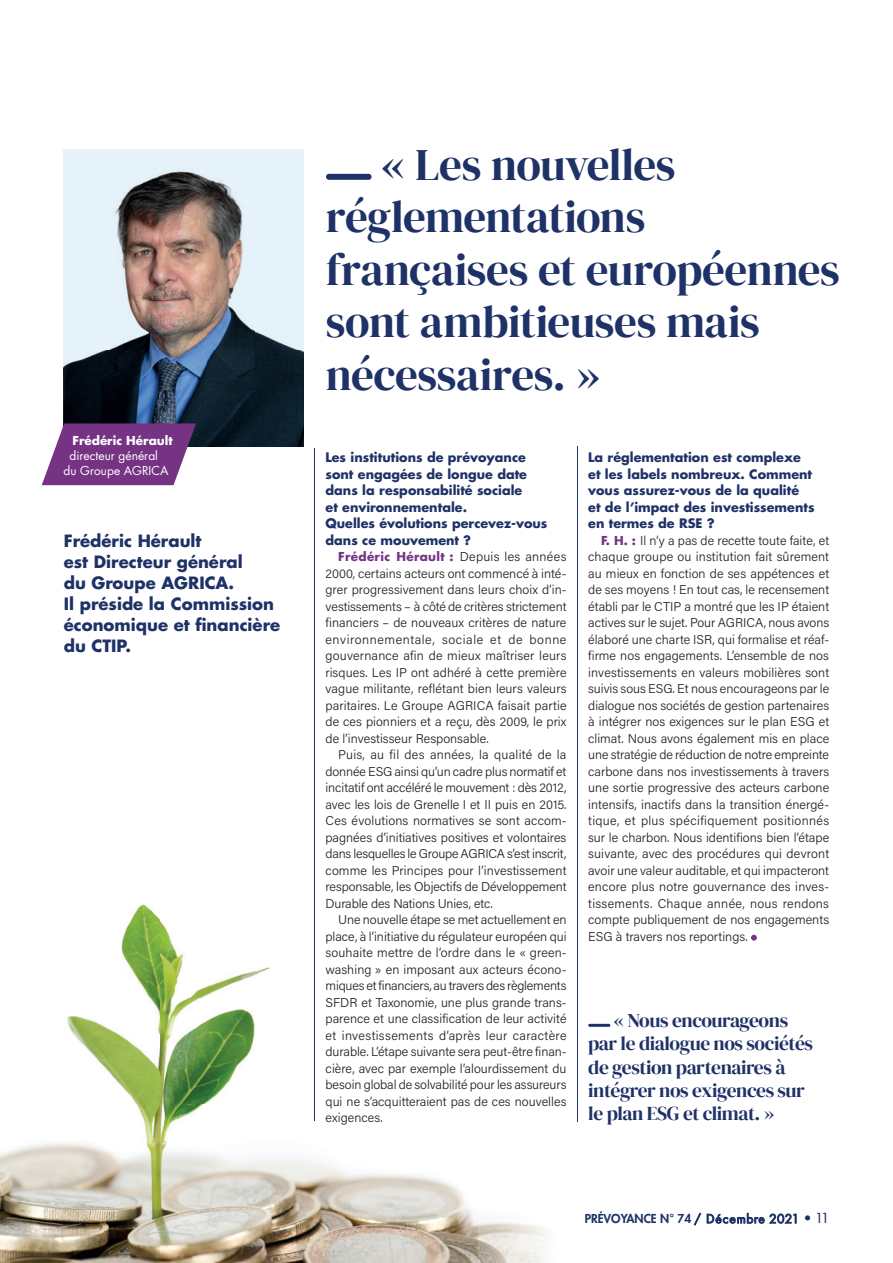
<style>
.page{position:relative;width:893px;height:1263px;background:#fff}
.page>*{position:absolute;margin:0;border:0;box-sizing:border-box;transform-origin:0 0}
.t1{font:45px/52.5px "DM Serif Display";letter-spacing:-.01em;color:#1f3267}
.t2{font:19.5px/23.4px "DM Serif Display";letter-spacing:-.02em;color:#1f3267}
.t3{font:700 16.5px/21px "Futura Std";color:#1f3267}
.t4{font:12.75px/16.5px "Acumin Variable Concept";color:#231f20;text-align:justify}
.t5{font:700 12.75px/16.5px "Futura Std";color:#1f3267}
.t6{font:700 12px "Futura Std";letter-spacing:.025em;color:#763384}
.t7{font:800 12px "Futura Std";color:#1f3267}
.t8{font:12px/15px "Futura Std";color:#fff;text-align:center}
.t9{font:700 12px "Futura Std";color:#fff}
.s1{font-family:"Acumin Variable Concept";font-weight:400;font-size:12.75px;color:#231f20}
.s2{font-family:"Futura Std";font-weight:700;font-size:12px;color:#763384}
.s3{font-weight:400}
.s4{font-weight:500;font-size:13.5px}
</style>
<div class="page">
<img style="left:0;top:892px;width:478px;height:371px">
<img style="left:478px;top:1221px;width:70px;height:42px">
<div style="left:64px;top:150px;width:240px;height:297px;background:#e5f2fa"></div>
<img style="left:64px;top:171px;width:240px;height:276px">
<svg style="left:42px;top:423px;width:154px;height:62px;background:#864e93"></svg>
<hr style="left:315px;top:448px;width:1px;height:672px;background:#1f3267">
<hr style="left:577px;top:447px;width:1px;height:675px;background:#1f3267">
<svg style="left:751px;top:935px;width:6px;height:6px"></svg>
<hr style="left:588px;top:1024px;width:22px;height:3px;background:#1f3267;border-radius:2px">
<div style="left:326px;top:174px;width:46px;height:6px;background:#1f3267;border-radius:3px"></div>
<h1 class="t1" style="left:326px;top:139px;width:515px;text-indent:55px">« Les nouvelles réglementations françaises et européennes sont ambitieuses mais nécessaires. »</h1>
<p class="t9" style="left:73px;top:432px;width:102px">Frédéric Hérault</p>
<p class="t8" style="left:64px;top:448px;width:106px">directeur général<br>du Groupe AGRICA</p>
<p class="t5" style="left:326px;top:449px;width:223px">Les institutions de prévoyance sont engagées de longue date dans la responsabilité sociale<br>et environnementale.<br>Quelles évolutions percevez-vous dans ce mouvement ?</p>
<p class="t6" style="left:338px;top:549px;width:230px">Frédéric Hérault : <span class="s1">Depuis les années</span></p>
<p class="t4" style="left:326px;top:564px;width:243px">2000, certains acteurs ont commencé à inté&shy;grer progressivement dans leurs choix d’in&shy;vestissements – à côté de critères strictement financiers – de nouveaux critères de nature environnementale, sociale et de bonne gouvernance afin de mieux maîtriser leurs risques. Les IP ont adhéré à cette première vague militante, reflétant bien leurs valeurs paritaires. Le Groupe AGRICA faisait partie de ces pionniers et a reçu, dès 2009, le prix de l’investisseur Responsable.</p>
<p class="t4" style="left:326px;top:746px;width:243px;text-indent:13px">Puis, au fil des années, la qualité de la donnée ESG ainsi qu’un cadre plus normatif et incitatif ont accéléré le mouvement : dès 2012, avec les lois de Grenelle I et II puis en 2015.<br>Ces évolutions normatives se sont accom&shy;pagnées d’initiatives positives et volontaires dans lesquelles le Groupe AGRICA s’est inscrit, comme les Principes pour l’investissement responsable, les Objectifs de Développement Durable des Nations Unies, etc.</p>
<p class="t4" style="left:326px;top:911px;width:243px;text-indent:13px">Une nouvelle étape se met actuellement en place, à l’initiative du régulateur européen qui souhaite mettre de l’ordre dans le « green&shy;washing » en imposant aux acteurs écono&shy;miques et financiers, au travers des règlements SFDR et Taxonomie, une plus grande trans&shy;parence et une classification de leur activité et investissements d’après leur caractère durable. L’étape suivante sera peut-être finan&shy;cière, avec par exemple l’alourdissement du besoin global de solvabilité pour les assureurs qui ne s’acquitteraient pas de ces nouvelles exigences.</p>
<p class="t3" style="left:64px;top:530px;width:218px">Frédéric Hérault<br>est Directeur général<br>du Groupe AGRICA.<br>Il préside la Commission économique et financière du CTIP.</p>
<p class="t5" style="left:588px;top:449px;width:228px">La réglementation est complexe et les labels nombreux. Comment vous assurez-vous de la qualité et de l’impact des investissements en termes de RSE ?</p>
<p class="t4" style="left:588px;top:531px;width:243px;text-indent:13px"><span class="s2">F. H. :</span> Il n’y a pas de recette toute faite, et chaque groupe ou institution fait sûrement au mieux en fonction de ses appétences et de ses moyens ! En tout cas, le recensement établi par le CTIP a montré que les IP étaient actives sur le sujet. Pour AGRICA, nous avons élaboré une charte ISR, qui formalise et réaf&shy;firme nos engagements. L’ensemble de nos investissements en valeurs mobilières sont suivis sous ESG. Et nous encourageons par le dialogue nos sociétés de gestion partenaires à intégrer nos exigences sur le plan ESG et climat. Nous avons également mis en place une stratégie de réduction de notre empreinte carbone dans nos investissements à travers une sortie progressive des acteurs carbone intensifs, inactifs dans la transition énergé&shy;tique, et plus spécifiquement positionnés sur le charbon. Nous identifions bien l’étape suivante, avec des procédures qui devront avoir une valeur auditable, et qui impacteront encore plus notre gouvernance des inves&shy;tissements. Chaque année, nous rendons compte publiquement de nos engagements ESG à travers nos reportings.</p>
<h2 class="t2" style="left:588px;top:1009px;width:226px;text-indent:26px">« Nous encourageons par le dialogue nos sociétés de gestion partenaires à intégrer nos exigences sur le plan ESG et climat. »</h2>
<p class="t7" style="left:585px;top:1211px;width:246px">PRÉVOYANCE N° 74 <span class="s3">/ Décembre 2021</span> <span class="s4">• 11</span></p>
</div>
